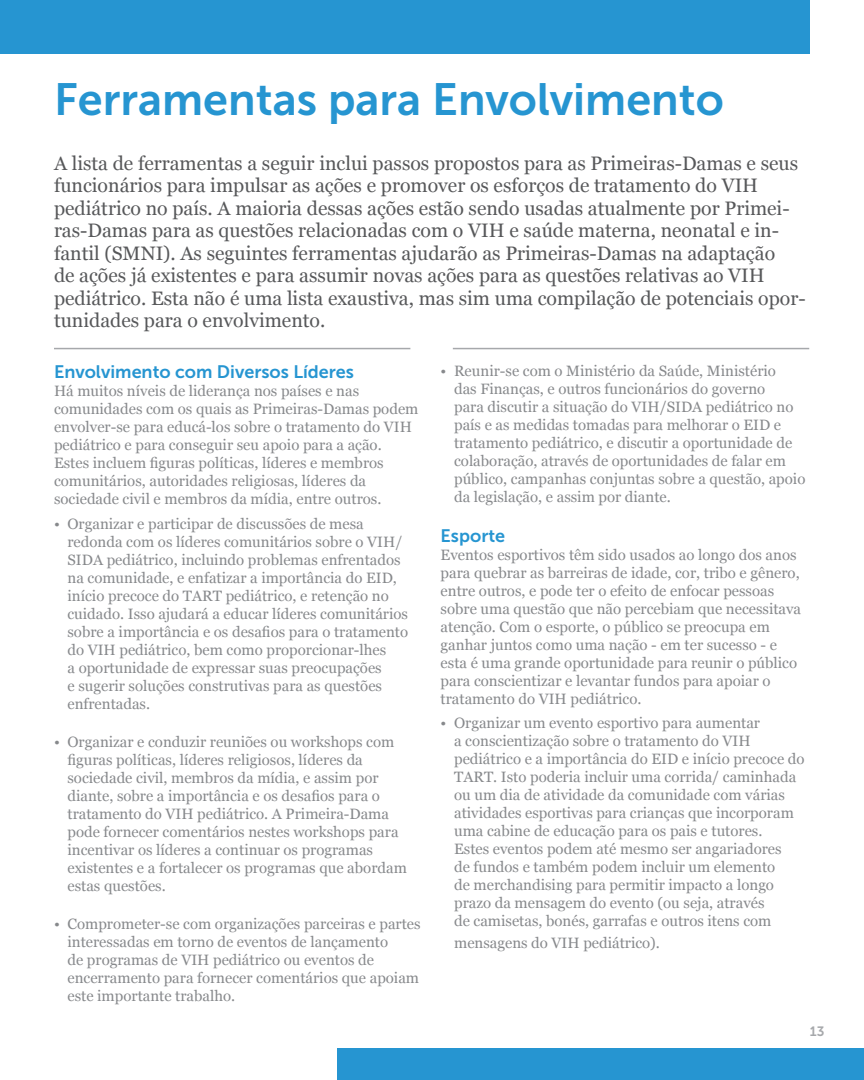
<style>
.page{position:relative;width:864px;height:1080px;background:#fff}
.page>*{position:absolute;margin:0;border:0;box-sizing:border-box;transform-origin:0 0}
.SubjectHeader{font:45px "Museo Sans 700";color:#2695d1}
.ParaLede{font:19.5px/22.5px "Georgia";color:#57585a}
.NumberedHeadersSmall{font:18px "Museo Sans 700";color:#2695d1}
.body{font:15px/18px "Georgia";color:#87898c}
.PullQuote{font:13.5px "Museo Sans 700";color:#a6a8ab}
</style>
<div class="page">
<div style="left:0;top:0;width:809px;height:53px;background:#2695d1"></div>
<div style="left:338px;top:1048px;width:526px;height:32px;background:#2695d1"></div>
<hr style="left:54px;top:348px;width:356px;height:1px;background:#a6a8ab">
<hr style="left:453px;top:348px;width:356px;height:1px;background:#a6a8ab">
<p class="SubjectHeader" style="left:54px;top:74px;width:671px">Ferramentas para Envolvimento</p>
<p class="ParaLede" style="left:54px;top:151px;width:753px">A lista de ferramentas a seguir inclui passos propostos para as Primeiras-Damas e seus funcionários para impulsar as ações e promover os esforços de tratamento do VIH pediátrico no país. A maioria dessas ações estão sendo usadas atualmente por Primei&shy;ras-Damas para as questões relacionadas com o VIH e saúde materna, neonatal e in&shy;fantil (SMNI). As seguintes ferramentas ajudarão as Primeiras-Damas na adaptação<br>de ações já existentes e para assumir novas ações para as questões relativas ao VIH pediátrico. Esta não é uma lista exaustiva, mas sim uma compilação de potenciais opor&shy;tunidades para o envolvimento.</p>
<p class="NumberedHeadersSmall" style="left:54px;top:362px;width:302px">Envolvimento com Diversos Líderes</p>
<p class="body" style="left:54px;top:381px;width:366px">Há muitos níveis de liderança nos países e nas comunidades com os quais as Primeiras-Damas podem envolver-se para educá-los sobre o tratamento do VIH pediátrico e para conseguir seu apoio para a ação.<br>Estes incluem figuras políticas, líderes e membros comunitários, autoridades religiosas, líderes da sociedade civil e membros da mídia, entre outros.</p>
<p class="body" style="left:68px;top:514px;width:342px;text-indent:-14px">• Organizar e participar de discussões de mesa redonda com os líderes comunitários sobre o VIH/ SIDA pediátrico, incluindo problemas enfrentados na comunidade, e enfatizar a importância do EID, início precoce do TART pediátrico, e retenção no cuidado. Isso ajudará a educar líderes comunitários sobre a importância e os desafios para o tratamento do VIH pediátrico, bem como proporcionar-lhes<br>a oportunidade de expressar suas preocupações<br>e sugerir soluções construtivas para as questões enfrentadas.</p>
<p class="body" style="left:68px;top:732px;width:341px;text-indent:-14px">• Organizar e conduzir reuniões ou workshops com figuras políticas, líderes religiosos, líderes da sociedade civil, membros da mídia, e assim por diante, sobre a importância e os desafios para o tratamento do VIH pediátrico. A Primeira-Dama pode fornecer comentários nestes workshops para incentivar os líderes a continuar os programas existentes e a fortalecer os programas que abordam estas questões.</p>
<p class="body" style="left:68px;top:914px;width:355px;text-indent:-14px">• Comprometer-se com organizações parceiras e partes interessadas em torno de eventos de lançamento<br>de programas de VIH pediátrico ou eventos de encerramento para fornecer comentários que apoiam este importante trabalho.</p>
<p class="body" style="left:454px;top:361px;width:353px;text-indent:-14px">• Reunir-se com o Ministério da Saúde, Ministério<br>das Finanças, e outros funcionários do governo<br>para discutir a situação do VIH/SIDA pediátrico no país e as medidas tomadas para melhorar o EID e tratamento pediátrico, e discutir a oportunidade de colaboração, através de oportunidades de falar em público, campanhas conjuntas sobre a questão, apoio da legislação, e assim por diante.</p>
<p class="NumberedHeadersSmall" style="left:441px;top:525px;width:66px">Esporte</p>
<p class="body" style="left:441px;top:545px;width:362px">Eventos esportivos têm sido usados ao longo dos anos para quebrar as barreiras de idade, cor, tribo e gênero, entre outros, e pode ter o efeito de enfocar pessoas sobre uma questão que não percebiam que necessitava atenção. Com o esporte, o público se preocupa em ganhar juntos como uma nação - em ter sucesso - e esta é uma grande oportunidade para reunir o público para conscientizar e levantar fundos para apoiar o tratamento do VIH pediátrico.</p>
<p class="body" style="left:454px;top:714px;width:352px;text-indent:-14px">• Organizar um evento esportivo para aumentar<br>a conscientização sobre o tratamento do VIH pediátrico e a importância do EID e início precoce do TART. Isto poderia incluir uma corrida/ caminhada ou um dia de atividade da comunidade com várias atividades esportivas para crianças que incorporam uma cabine de educação para os pais e tutores.<br>Estes eventos podem até mesmo ser angariadores<br>de fundos e também podem incluir um elemento<br>de merchandising para permitir impacto a longo prazo da mensagem do evento (ou seja, através<br>de camisetas, bonés, garrafas e outros itens com</p>
<p class="body" style="left:454px;top:933px;width:207px">mensagens do VIH pediátrico).</p>
<p class="PullQuote" style="left:810px;top:1024px;width:16px">13</p>
</div>
